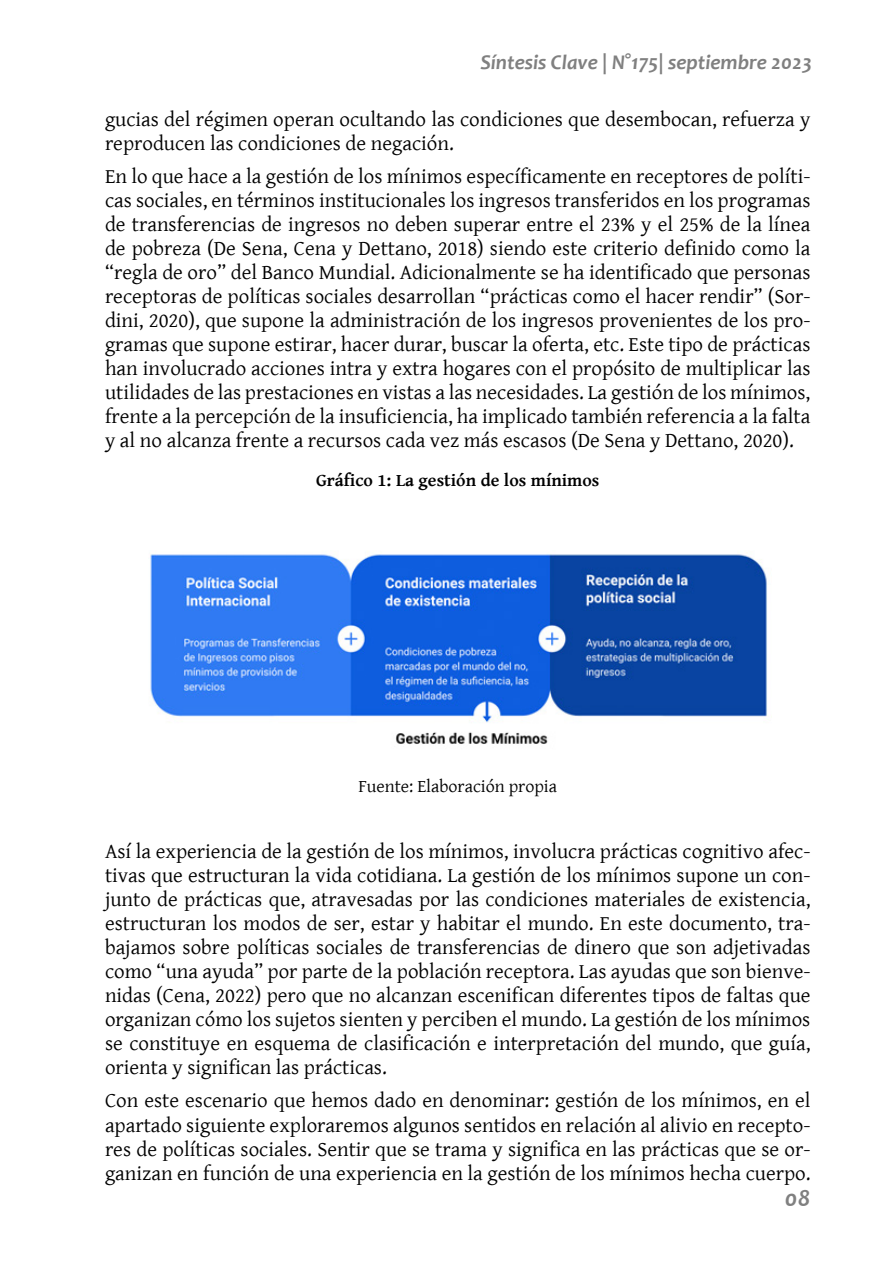
<style>
.page{position:relative;width:893px;height:1263px;background:#fff}
.page>*{position:absolute;margin:0;border:0;box-sizing:border-box;transform-origin:0 0}
.t1{font:italic 700 24px "Candara";color:#808080}
.t2{font:21px/24px "Gentium Basic";color:#000;text-align:justify}
.t3{font:italic 700 21px "Candara";color:#808080}
.t4{font:700 18px "Gentium Basic";color:#000}
.t5{font:18px "Gentium Basic";color:#000}
</style>
<div class="page">
<img style="left:150px;top:552px;width:617px;height:193px">
<p class="t3" style="left:480px;top:49px;width:333px">Síntesis Clave | N°175| septiembre 2023</p>
<p class="t2" style="left:105px;top:107px;width:707px">gucias del régimen operan ocultando las condiciones que desembocan, refuerza y reproducen las condiciones de negación.</p>
<p class="t2" style="left:105px;top:164px;width:707px">En lo que hace a la gestión de los mínimos específicamente en receptores de políti&shy;cas sociales, en términos institucionales los ingresos transferidos en los programas de transferencias de ingresos no deben superar entre el 23% y el 25% de la línea de pobreza (De Sena, Cena y Dettano, 2018) siendo este criterio definido como la “regla de oro” del Banco Mundial. Adicionalmente se ha identificado que personas receptoras de políticas sociales desarrollan “prácticas como el hacer rendir” (Sor&shy;dini, 2020), que supone la administración de los ingresos provenientes de los pro&shy;gramas que supone estirar, hacer durar, buscar la oferta, etc. Este tipo de prácticas han involucrado acciones intra y extra hogares con el propósito de multiplicar las utilidades de las prestaciones en vistas a las necesidades. La gestión de los mínimos, frente a la percepción de la insuficiencia, ha implicado también referencia a la falta y al no alcanza frente a recursos cada vez más escasos (De Sena y Dettano, 2020).</p>
<p class="t4" style="left:316px;top:467px;width:285px">Gráfico 1: La gestión de los mínimos</p>
<p class="t5" style="left:358px;top:773px;width:200px">Fuente: Elaboración propia</p>
<p class="t2" style="left:105px;top:839px;width:707px">Así la experiencia de la gestión de los mínimos, involucra prácticas cognitivo afec&shy;tivas que estructuran la vida cotidiana. La gestión de los mínimos supone un con&shy;junto de prácticas que, atravesadas por las condiciones materiales de existencia, estructuran los modos de ser, estar y habitar el mundo. En este documento, tra&shy;bajamos sobre políticas sociales de transferencias de dinero que son adjetivadas como “una ayuda” por parte de la población receptora. Las ayudas que son bienve&shy;nidas (Cena, 2022) pero que no alcanzan escenifican diferentes tipos de faltas que organizan cómo los sujetos sienten y perciben el mundo. La gestión de los mínimos se constituye en esquema de clasificación e interpretación del mundo, que guía, orienta y significan las prácticas.</p>
<p class="t2" style="left:105px;top:1088px;width:707px">Con este escenario que hemos dado en denominar: gestión de los mínimos, en el apartado siguiente exploraremos algunos sentidos en relación al alivio en recepto&shy;res de políticas sociales. Sentir que se trama y significa en las prácticas que se or&shy;ganizan en función de una experiencia en la gestión de los mínimos hecha cuerpo.</p>
<p class="t1" style="left:784px;top:1183px;width:27px">08</p>
</div>
